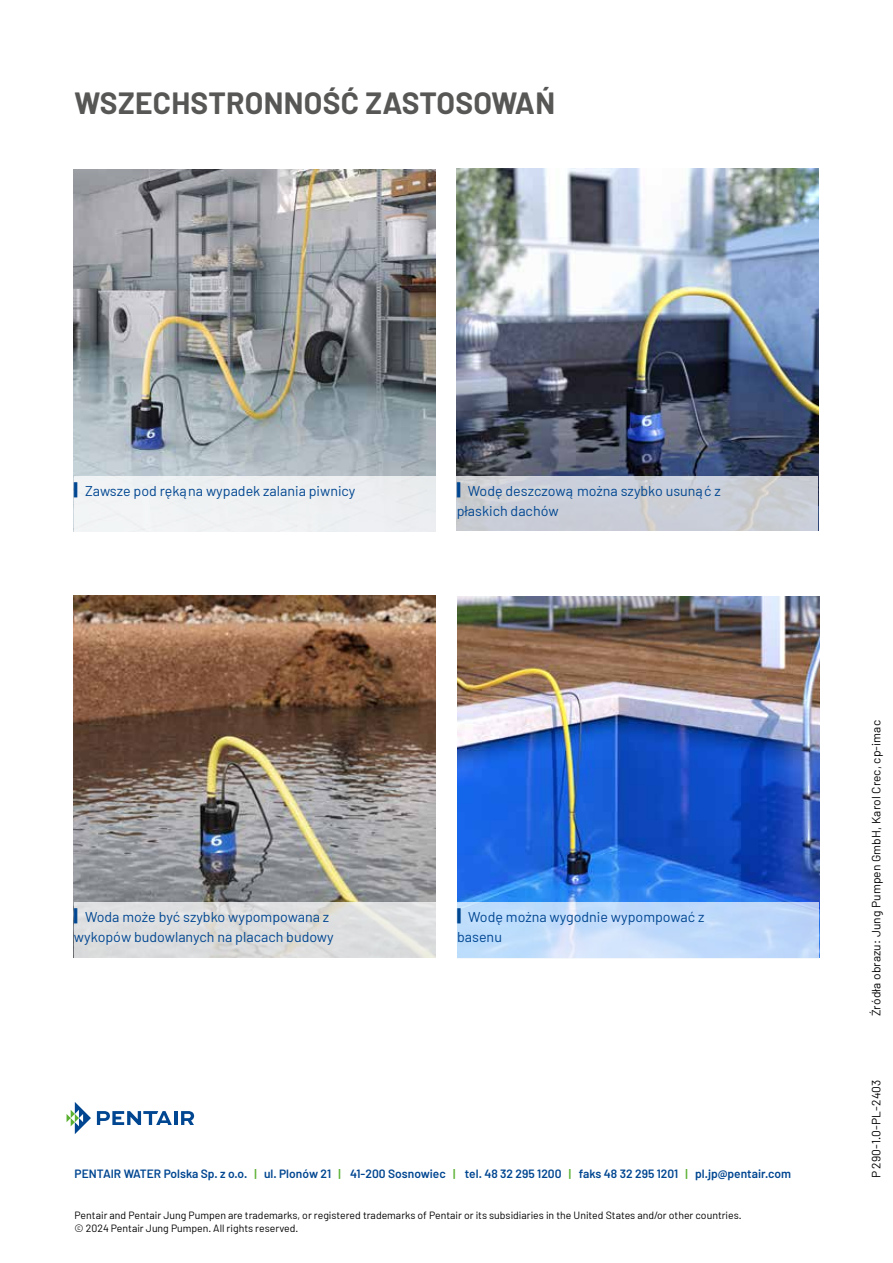
<style>
.page{position:relative;width:893px;height:1263px;background:#fff}
.page>*{position:absolute;margin:0;border:0;box-sizing:border-box;transform-origin:0 0}
.t1{font:700 30px "Barlow";letter-spacing:.01em;color:#575756}
.t2{font:14.25px/19.5px "Barlow";color:#004691}
.t3{font:600 12px "Barlow";color:#004691}
.t4{font:12px "Barlow";letter-spacing:.01em;color:#000}
.t5{font:10.5px/12.6px "Barlow";color:#000}
.s1{font-family:"Barlow Condensed";font-weight:900;font-size:18px}
.s2{color:#5ab031}
</style>
<div class="page">
<img style="left:74px;top:596px;width:361px;height:306px">
<img style="left:74px;top:170px;width:361px;height:306px">
<img style="left:457px;top:169px;width:361px;height:307px">
<img style="left:458px;top:597px;width:361px;height:305px">
<svg style="left:456px;top:476px;width:362px;height:55px;background:#cacdd5"></svg>
<svg style="left:74px;top:902px;width:361px;height:56px;background:#ddd"></svg>
<svg style="left:458px;top:902px;width:361px;height:56px;background:#c2dbfa"></svg>
<div style="left:74px;top:476px;width:361px;height:56px;background:#eef1f3"></div>
<svg style="left:67px;top:1102px;width:24px;height:32px"></svg>
<svg style="left:97px;top:1111px;width:75px;height:14px"></svg>
<hr style="left:174px;top:1111px;width:3px;height:14px;background:#004691">
<svg style="left:181px;top:1111px;width:13px;height:14px"></svg>
<h1 class="t1" style="left:74px;top:84px;width:482px">WSZECHSTRONNOŚĆ ZASTOSOWAŃ</h1>
<p class="t2" style="left:74px;top:481px;width:283px"><span class="s1">|</span> Zawsze pod rękąna wypadek zalania piwnicy</p>
<p class="t2" style="left:457px;top:481px;width:265px"><span class="s1">|</span> Wodę deszczową można szybko usunąć z płaskich dachów</p>
<p class="t2" style="left:74px;top:907px;width:261px"><span class="s1">|</span> Woda może być szybko wypompowana z wykopów budowlanych na placach budowy</p>
<p class="t2" style="left:457px;top:907px;width:249px"><span class="s1">|</span> Wodę można wygodnie wypompować z basenu</p>
<p class="t3" style="left:75px;top:1166px;width:718px">PENTAIR WATER Polska Sp. z o.o. <span class="s2">|</span> ul. Plonów 21 <span class="s2">|</span> 41-200 Sosnowiec <span class="s2">|</span> tel. 48 32 295 1200 <span class="s2">|</span> faks 48 32 295 1201 <span class="s2">|</span> pl.jp@pentair.com</p>
<p class="t5" style="left:75px;top:1209px;width:669px">Pentair and Pentair Jung Pumpen are trademarks, or registered trademarks of Pentair or its subsidiaries in the United States and/or other countries. © 2024 Pentair Jung Pumpen. All rights reserved.</p>
<p class="t4" style="left:869px;top:1016px;width:298px;rotate:-90deg">Źródła obrazu: Jung Pumpen GmbH, Karol Crec, cp-imac</p>
<p class="t4" style="left:869px;top:1178px;width:100px;rotate:-90deg">P 290-1.0-PL-2403</p>
</div>
